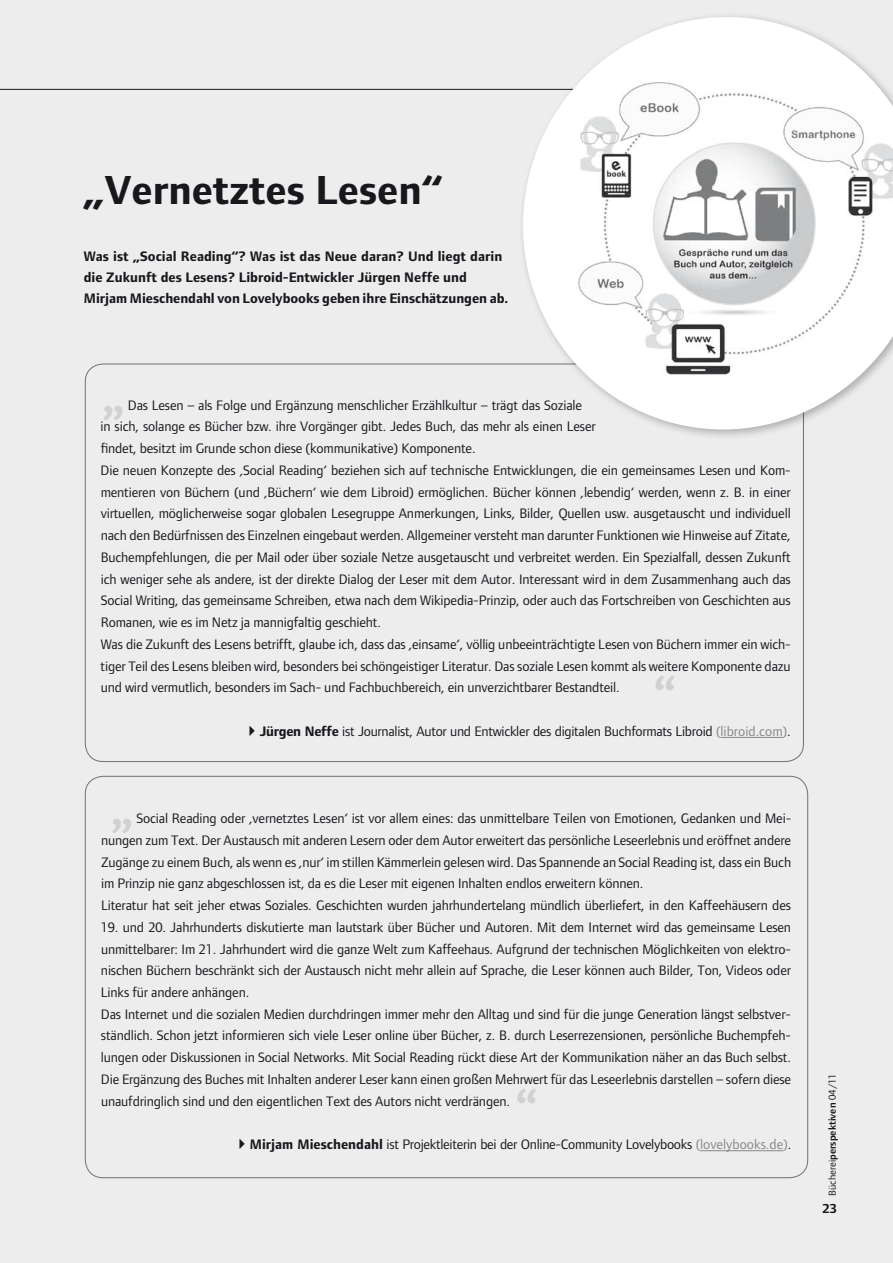
<style>
.page{position:relative;width:893px;height:1263px;background:#ededee}
.page>*{position:absolute;margin:0;border:0;box-sizing:border-box;transform-origin:0 0}
.t1{font:700 47.4px "Chaparral Pro";color:#d0d1d2}
.t2{font:700 42px "Foundry Form Sans";color:#1a171c}
.t3{font:14.25px/21.8px "Foundry Form Sans";letter-spacing:-.01em;color:#1a171c}
.t4{font:700 14.25px/21px "Foundry Form Sans";color:#1a171c}
.t5{font:700 13.5px "Foundry Form Sans";color:#1a171c}
.t6{font:10.5px "Foundry Form Sans";color:#1a171c}
.s1{font-weight:700}
.s2{color:#87888a}
.s3{font-weight:600}
</style>
<div class="page">
<hr style="left:0;top:89px;width:850px;height:1px;background:#1a171c">
<hr style="left:720px;top:737px;width:63px;height:1px;background:#87888a">
<hr style="left:700px;top:1150px;width:83px;height:1px;background:#87888a">
<svg style="left:501px;top:15px;width:373px;height:436px"></svg>
<img style="left:575px;top:76px;width:318px;height:304px">
<h2 class="t2" style="left:84px;top:167px;width:360px">„Vernetztes Lesen“</h2>
<p class="t4" style="left:84px;top:245px;width:426px">Was ist „Social Reading“? Was ist das Neue daran? Und liegt darin die Zukunft des Lesens? Libroid-Entwickler Jürgen Neffe und<br>Mirjam Mieschendahl von Lovelybooks geben ihre Einschätzungen ab.</p>
<p class="t3" style="left:101px;top:394px;width:692px;text-indent:27px">Das Lesen – als Folge und Ergänzung menschlicher Erzählkultur – trägt das Soziale<br>in sich, solange es Bücher bzw. ihre Vorgänger gibt. Jedes Buch, das mehr als einen Leser<br>findet, besitzt im Grunde schon diese (kommunikative) Komponente.<br>Die neuen Konzepte des ‚Social Reading‘ beziehen sich auf technische Entwicklungen, die ein gemeinsames Lesen und Kom&shy;mentieren von Büchern (und ‚Büchern‘ wie dem Libroid) ermöglichen. Bücher können ‚lebendig‘ werden, wenn z. B. in einer virtuellen, möglicherweise sogar globalen Lesegruppe Anmerkungen, Links, Bilder, Quellen usw. ausgetauscht und individuell nach den Bedürfnissen des Einzelnen eingebaut werden. Allgemeiner versteht man darunter Funktionen wie Hinweise auf Zitate, Buchempfehlungen, die per Mail oder über soziale Netze ausgetauscht und verbreitet werden. Ein Spezialfall, dessen Zukunft ich weniger sehe als andere, ist der direkte Dialog der Leser mit dem Autor. Interessant wird in dem Zusammenhang auch das Social Writing, das gemeinsame Schreiben, etwa nach dem Wikipedia-Prinzip, oder auch das Fortschreiben von Geschichten aus Romanen, wie es im Netz ja mannigfaltig geschieht.<br>Was die Zukunft des Lesens betrifft, glaube ich, dass das ‚einsame‘, völlig unbeeinträchtigte Lesen von Büchern immer ein wich&shy;tiger Teil des Lesens bleiben wird, besonders bei schöngeistiger Literatur. Das soziale Lesen kommt als weitere Komponente dazu und wird vermutlich, besonders im Sach- und Fachbuchbereich, ein unverzichtbarer Bestandteil.</p>
<p class="t3" style="left:244px;top:720px;width:549px">✔<span class="s1">Jürgen Neffe</span> ist Journalist, Autor und Entwickler des digitalen Buchformats Libroid <span class="s2">(libroid.com)</span>.</p>
<h1 class="t1" style="left:125px;top:429px;width:24px;rotate:-180deg">“</h1>
<h1 class="t1" style="left:653px;top:667px;width:24px">“</h1>
<p class="t3" style="left:101px;top:807px;width:692px;text-indent:35px">Social Reading oder ‚vernetztes Lesen‘ ist vor allem eines: das unmittelbare Teilen von Emotionen, Gedanken und Mei&shy;nungen zum Text. Der Austausch mit anderen Lesern oder dem Autor erweitert das persönliche Leseerlebnis und eröffnet andere Zugänge zu einem Buch, als wenn es ‚nur‘ im stillen Kämmerlein gelesen wird. Das Spannende an Social Reading ist, dass ein Buch im Prinzip nie ganz abgeschlossen ist, da es die Leser mit eigenen Inhalten endlos erweitern können.<br>Literatur hat seit jeher etwas Soziales. Geschichten wurden jahrhundertelang mündlich überliefert, in den Kaffeehäusern des</p>
<p class="t3" style="left:101px;top:916px;width:692px">19. und 20. Jahrhunderts diskutierte man lautstark über Bücher und Autoren. Mit dem Internet wird das gemeinsame Lesen unmittelbarer: Im 21. Jahrhundert wird die ganze Welt zum Kaffeehaus. Aufgrund der technischen Möglichkeiten von elektro&shy;nischen Büchern beschränkt sich der Austausch nicht mehr allein auf Sprache, die Leser können auch Bilder, Ton, Videos oder Links für andere anhängen.<br>Das Internet und die sozialen Medien durchdringen immer mehr den Alltag und sind für die junge Generation längst selbstver&shy;ständlich. Schon jetzt informieren sich viele Leser online über Bücher, z. B. durch Leserrezensionen, persönliche Buchempfeh&shy;lungen oder Diskussionen in Social Networks. Mit Social Reading rückt diese Art der Kommunikation näher an das Buch selbst.<br>Die Ergänzung des Buches mit Inhalten anderer Leser kann einen großen Mehrwert für das Leseerlebnis darstellen – sofern diese unaufdringlich sind und den eigentlichen Text des Autors nicht verdrängen.</p>
<p class="t3" style="left:234px;top:1133px;width:559px">✔<span class="s1">Mirjam Mieschendahl</span> ist Projektleiterin bei der Online-Community Lovelybooks <span class="s2">(lovelybooks.de)</span>.</p>
<h1 class="t1" style="left:134px;top:842px;width:24px;rotate:-180deg">“</h1>
<h1 class="t1" style="left:515px;top:1080px;width:24px">“</h1>
<p class="t6" style="left:827px;top:1196px;width:124px;rotate:-90deg">Bücherei<span class="s3">perspektiven</span> 04/11</p>
<p class="t5" style="left:823px;top:1200px;width:16px">23</p>
</div>
